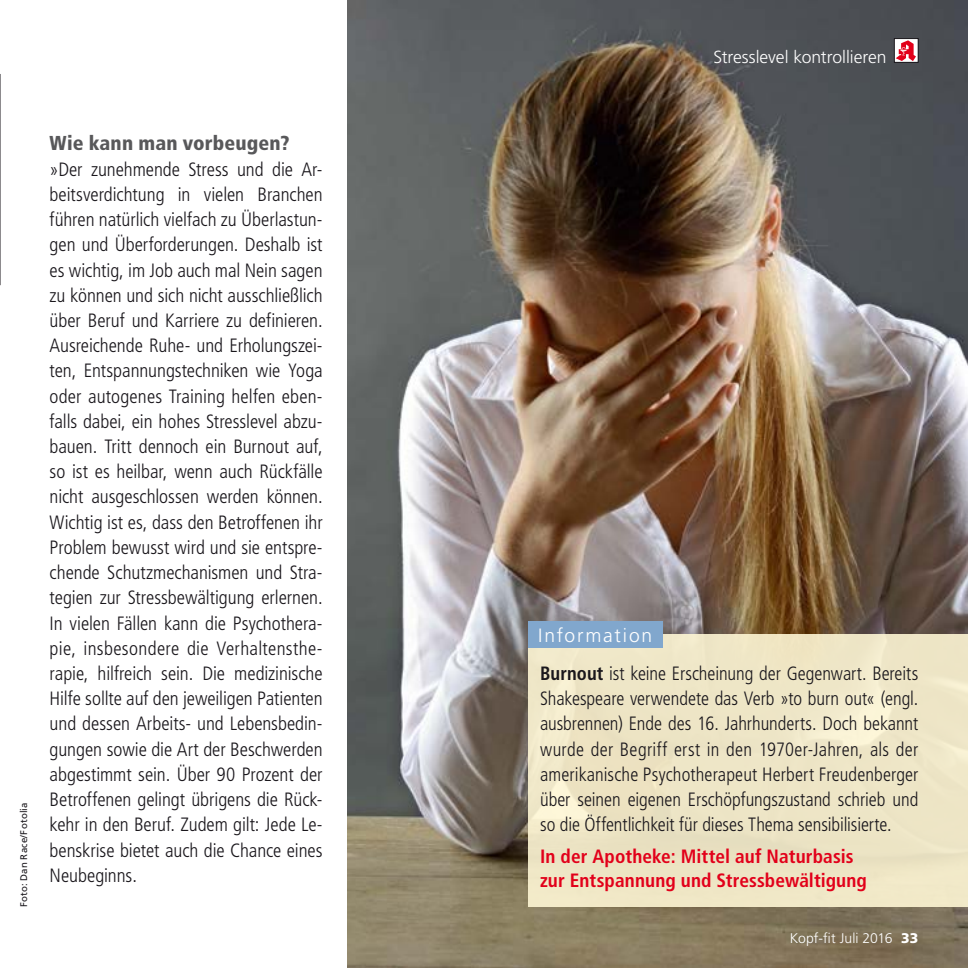
<style>
.page{position:relative;width:968px;height:968px;background:#fff}
.page>*{position:absolute;margin:0;border:0;box-sizing:border-box;transform-origin:0 0}
.t1{font:900 condensed 20.12px "Frutiger LT Std";letter-spacing:.005em;color:#58585a}
.t2{font:300 condensed 19.25px/25.2px "Frutiger LT Std";letter-spacing:-.005em;color:#1a171c;text-align:justify}
.t3{font:700 condensed 19.25px/24.5px "Frutiger LT Std";letter-spacing:.005em;color:#e2001a}
.t4{font:300 19.25px "Frutiger";letter-spacing:.095em;color:#fff}
.t5{font:300 17.5px "Frutiger LT Std";color:#fff}
.t6{font:300 14px "Frutiger LT Std";color:#fff}
.t7{font:9.62px "Frutiger LT Std";letter-spacing:.02em;color:#1a171c}
.s1{font-weight:700}
.s2{font-weight:900}
</style>
<div class="page">
<img style="left:347px;top:0;width:620px;height:967px">
<div style="left:528px;top:634px;width:439px;height:272px;background:#eee5c6"></div>
<div style="left:528px;top:621px;width:134px;height:27px;background:#81a7cd"></div>
<svg style="left:0;top:74px;width:1px;height:211px"></svg>
<svg style="left:896px;top:40px;width:20px;height:21px"></svg>
<div style="left:894px;top:38px;width:24px;height:25px;border:1px solid #1a171c"></div>
<p class="t7" style="left:18px;top:906px;width:106px;rotate:-90deg">Foto: Dan Race/Fotolia</p>
<p class="t1" style="left:50px;top:131px;width:241px">Wie kann man vorbeugen?</p>
<p class="t2" style="left:50px;top:157px;width:274px">»Der zunehmende Stress und die Ar&shy;beitsverdichtung in vielen Branchen führen natürlich vielfach zu Überlastun&shy;gen und Überforderungen. Deshalb ist es wichtig, im Job auch mal Nein sagen zu können und sich nicht ausschließlich über Beruf und Karriere zu definieren.<br>Ausreichende Ruhe- und Erholungszei&shy;ten, Entspannungstechniken wie Yoga oder autogenes Training helfen eben&shy;falls dabei, ein hohes Stresslevel abzu&shy;bauen. Tritt dennoch ein Burnout auf, so ist es heilbar, wenn auch Rückfälle nicht ausgeschlossen werden können.<br>Wichtig ist es, dass den Betroffenen ihr Problem bewusst wird und sie entspre&shy;chende Schutzmechanismen und Stra&shy;tegien zur Stressbewältigung erlernen.<br>In vielen Fällen kann die Psychothera&shy;pie, insbesondere die Verhaltensthe&shy;rapie, hilfreich sein. Die medizinische Hilfe sollte auf den jeweiligen Patienten und dessen Arbeits- und Lebensbedin&shy;gungen sowie die Art der Beschwerden abgestimmt sein. Über 90 Prozent der Betroffenen gelingt übrigens die Rück&shy;kehr in den Beruf. Zudem gilt: Jede Le&shy;benskrise bietet auch die Chance eines Neubeginns.</p>
<p class="t5" style="left:713px;top:47px;width:175px">Stresslevel kontrollieren</p>
<p class="t4" style="left:538px;top:624px;width:116px">Information</p>
<p class="t2" style="left:540px;top:661px;width:380px"><span class="s1">Burnout</span> ist keine Erscheinung der Gegenwart. Bereits Shakespeare verwendete das Verb »to burn out« (engl. ausbrennen) Ende des 16. Jahrhunderts. Doch bekannt wurde der Begriff erst in den 1970er-Jahren, als der amerikanische Psychotherapeut Herbert Freudenberger über seinen eigenen Erschöpfungszustand schrieb und so die Öffentlichkeit für dieses Thema sensibilisierte.</p>
<p class="t3" style="left:540px;top:843px;width:328px">In der Apotheke: Mittel auf Naturbasis zur Entspannung und Stressbewältigung</p>
<p class="t6" style="left:789px;top:930px;width:130px">Kopf-fit Juli 2016 <span class="s2">33</span></p>
</div>
